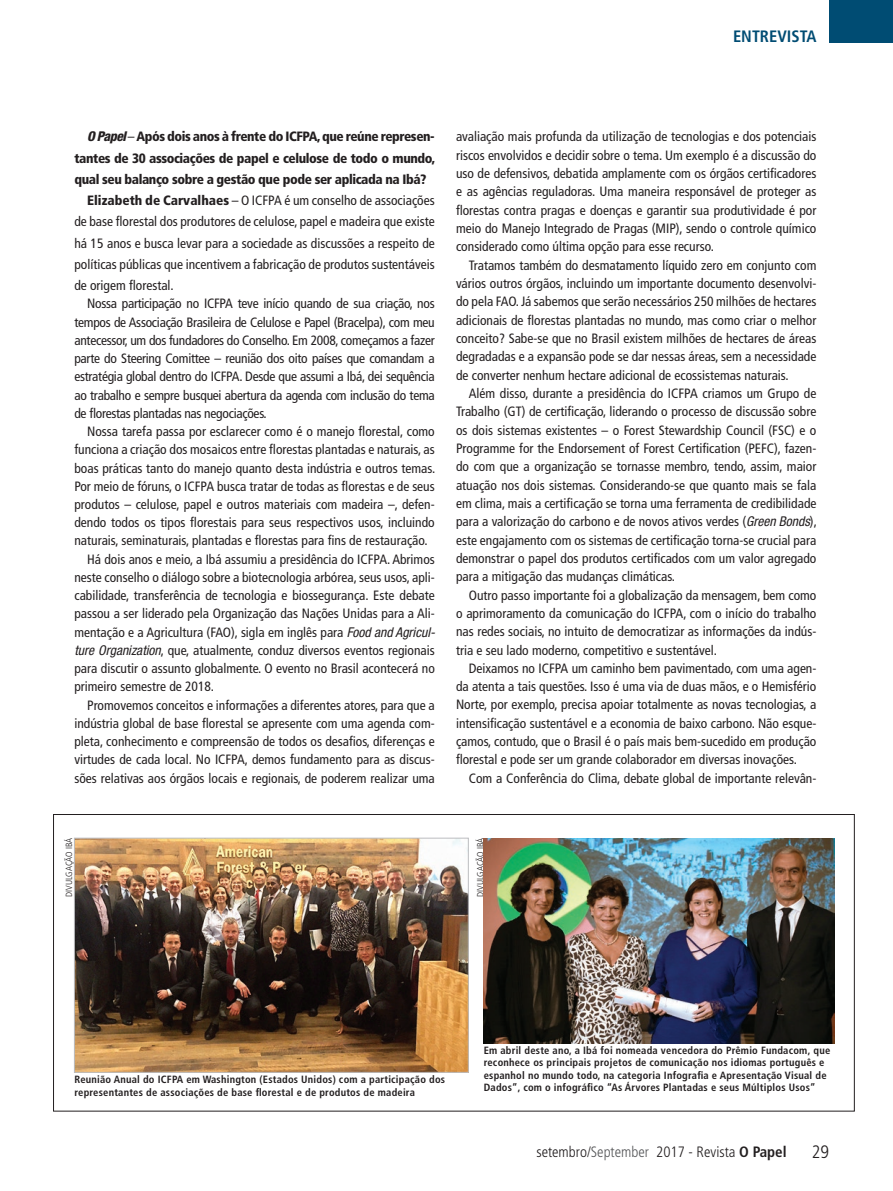
<style>
.page{position:relative;width:893px;height:1191px;background:#fff}
.page>*{position:absolute;margin:0;border:0;box-sizing:border-box;transform-origin:0 0}
.t1{font:300 condensed 18px "Frutiger LT Std";color:#231f20}
.t2{font:700 condensed 16.5px "Frutiger LT Std";color:#004c73}
.t3{font:300 condensed 15px "Frutiger LT Std";color:#231f20}
.t4{font:condensed 13.5px/18.3px "Frutiger LT Std";color:#231f20;text-align:justify}
.t5{font:900 condensed 13.5px "Frutiger LT Std";letter-spacing:-.03em;color:#231f20}
.t6{font:700 condensed 10.5px/12.6px "Frutiger LT Std";letter-spacing:.02em;color:#231f20}
.t7{font:300 condensed 9px "Frutiger LT Std";color:#231f20}
.s1{font-family:"Helvetica Neue LT Std";font-weight:800;font-style:italic}
.s2{font-weight:400}
.s3{font-weight:900}
.s4{font-family:"Helvetica Neue LT Std";font-style:italic}
.s5{color:#57585a}
.s6{font-weight:700}
</style>
<div class="page">
<div style="left:829px;top:0;width:64px;height:43px;background:#004c73"></div>
<img style="left:76px;top:839px;width:391px;height:231px">
<div style="left:74px;top:837px;width:395px;height:235px;border:1px solid #bcbdc0"></div>
<img style="left:484px;top:838px;width:351px;height:205px">
<p class="t2" style="left:733px;top:27px;width:85px">ENTREVISTA</p>
<p class="t5" style="left:87px;top:128px;width:349px"><span class="s1">O Papel</span> <span class="s2">–</span> Após dois anos à frente do ICFPA, que reúne represen-</p>
<p class="t5" style="left:74px;top:150px;width:362px">tantes de 30 associações de papel e celulose de todo o mundo,</p>
<p class="t5" style="left:74px;top:171px;width:354px">qual seu balanço sobre a gestão que pode ser aplicada na Ibá?</p>
<p class="t4" style="left:87px;top:191px;width:349px"><span class="s3">Elizabeth de Carvalhaes</span> – O ICFPA é um conselho de associações</p>
<p class="t4" style="left:74px;top:213px;width:362px">de base florestal dos produtores de celulose, papel e madeira que existe</p>
<p class="t4" style="left:74px;top:234px;width:362px">há 15 anos e busca levar para a sociedade as discussões a respeito de</p>
<p class="t4" style="left:74px;top:255px;width:362px">políticas públicas que incentivem a fabricação de produtos sustentáveis</p>
<p class="t4" style="left:74px;top:276px;width:101px">de origem florestal.</p>
<p class="t4" style="left:74px;top:294px;width:362px;text-indent:13px">Nossa participação no ICFPA teve início quando de sua criação, nos tempos de Associação Brasileira de Celulose e Papel (Bracelpa), com meu antecessor, um dos fundadores do Conselho. Em 2008, começamos a fazer parte do Steering Comittee – reunião dos oito países que comandam a estratégia global dentro do ICFPA. Desde que assumi a Ibá, dei sequência ao trabalho e sempre busquei abertura da agenda com inclusão do tema de florestas plantadas nas negociações.</p>
<p class="t4" style="left:87px;top:422px;width:349px">Nossa tarefa passa por esclarecer como é o manejo florestal, como</p>
<p class="t4" style="left:74px;top:440px;width:362px">funciona a criação dos mosaicos entre florestas plantadas e naturais, as</p>
<p class="t4" style="left:74px;top:459px;width:362px">boas práticas tanto do manejo quanto desta indústria e outros temas.</p>
<p class="t4" style="left:74px;top:477px;width:362px">Por meio de fóruns, o ICFPA busca tratar de todas as florestas e de seus</p>
<p class="t4" style="left:74px;top:495px;width:362px">produtos – celulose, papel e outros materiais com madeira –, defen-</p>
<p class="t4" style="left:74px;top:513px;width:362px">dendo todos os tipos florestais para seus respectivos usos, incluindo</p>
<p class="t4" style="left:74px;top:532px;width:355px">naturais, seminaturais, plantadas e florestas para fins de restauração.</p>
<p class="t4" style="left:87px;top:550px;width:349px">Há dois anos e meio, a Ibá assumiu a presidência do ICFPA. Abrimos</p>
<p class="t4" style="left:74px;top:568px;width:362px">neste conselho o diálogo sobre a biotecnologia arbórea, seus usos, apli-</p>
<p class="t4" style="left:74px;top:586px;width:362px">cabilidade, transferência de tecnologia e biossegurança. Este debate</p>
<p class="t4" style="left:74px;top:605px;width:362px">passou a ser liderado pela Organização das Nações Unidas para a Ali-</p>
<p class="t4" style="left:74px;top:623px;width:362px">mentação e a Agricultura (FAO), sigla em inglês para <span class="s4">Food and Agricul-</span></p>
<p class="t4" style="left:74px;top:641px;width:362px"><span class="s4">ture Organization</span>, que, atualmente, conduz diversos eventos regionais</p>
<p class="t4" style="left:74px;top:659px;width:362px">para discutir o assunto globalmente. O evento no Brasil acontecerá no</p>
<p class="t4" style="left:74px;top:677px;width:141px">primeiro semestre de 2018.</p>
<p class="t4" style="left:87px;top:696px;width:349px">Promovemos conceitos e informações a diferentes atores, para que a</p>
<p class="t4" style="left:74px;top:714px;width:362px">indústria global de base florestal se apresente com uma agenda com-</p>
<p class="t4" style="left:74px;top:732px;width:362px">pleta, conhecimento e compreensão de todos os desafios, diferenças e</p>
<p class="t4" style="left:74px;top:750px;width:362px">virtudes de cada local. No ICFPA, demos fundamento para as discus-</p>
<p class="t4" style="left:74px;top:769px;width:362px">sões relativas aos órgãos locais e regionais, de poderem realizar uma</p>
<p class="t4" style="left:456px;top:128px;width:362px">avaliação mais profunda da utilização de tecnologias e dos potenciais riscos envolvidos e decidir sobre o tema. Um exemplo é a discussão do uso de defensivos, debatida amplamente com os órgãos certificadores e as agências reguladoras. Uma maneira responsável de proteger as florestas contra pragas e doenças e garantir sua produtividade é por meio do Manejo Integrado de Pragas (MIP), sendo o controle químico considerado como última opção para esse recurso.</p>
<p class="t4" style="left:456px;top:256px;width:362px;text-indent:13px">Tratamos também do desmatamento líquido zero em conjunto com vários outros órgãos, incluindo um importante documento desenvolvi&shy;do pela FAO. Já sabemos que serão necessários 250 milhões de hectares adicionais de florestas plantadas no mundo, mas como criar o melhor conceito? Sabe-se que no Brasil existem milhões de hectares de áreas degradadas e a expansão pode se dar nessas áreas, sem a necessidade de converter nenhum hectare adicional de ecossistemas naturais.</p>
<p class="t4" style="left:456px;top:384px;width:362px;text-indent:13px">Além disso, durante a presidência do ICFPA criamos um Grupo de Trabalho (GT) de certificação, liderando o processo de discussão sobre os dois sistemas existentes – o Forest Stewardship Council (FSC) e o Programme for the Endorsement of Forest Certification (PEFC), fazen&shy;do com que a organização se tornasse membro, tendo, assim, maior atuação nos dois sistemas. Considerando-se que quanto mais se fala em clima, mais a certificação se torna uma ferramenta de credibilidade para a valorização do carbono e de novos ativos verdes (<span class="s4">Green Bonds</span>), este engajamento com os sistemas de certificação torna-se crucial para demonstrar o papel dos produtos certificados com um valor agregado para a mitigação das mudanças climáticas.</p>
<p class="t4" style="left:456px;top:586px;width:362px;text-indent:13px">Outro passo importante foi a globalização da mensagem, bem como o aprimoramento da comunicação do ICFPA, com o início do trabalho nas redes sociais, no intuito de democratizar as informações da indús&shy;tria e seu lado moderno, competitivo e sustentável.</p>
<p class="t4" style="left:456px;top:659px;width:362px;text-indent:13px">Deixamos no ICFPA um caminho bem pavimentado, com uma agen&shy;da atenta a tais questões. Isso é uma via de duas mãos, e o Hemisfério Norte, por exemplo, precisa apoiar totalmente as novas tecnologias, a intensificação sustentável e a economia de baixo carbono. Não esque&shy;çamos, contudo, que o Brasil é o país mais bem-sucedido em produção florestal e pode ser um grande colaborador em diversas inovações.</p>
<p class="t4" style="left:469px;top:769px;width:349px">Com a Conferência do Clima, debate global de importante relevân-</p>
<p class="t7" style="left:64px;top:897px;width:61px;rotate:-90deg">DIVULGAÇÃO IBÁ</p>
<p class="t7" style="left:475px;top:897px;width:61px;rotate:-90deg">DIVULGAÇÃO IBÁ</p>
<p class="t6" style="left:74px;top:1073px;width:372px">Reunião Anual do ICFPA em Washington (Estados Unidos) com a participação dos representantes de associações de base florestal e de produtos de madeira</p>
<p class="t6" style="left:484px;top:1043px;width:348px">Em abril deste ano, a Ibá foi nomeada vencedora do Prêmio Fundacom, que reconhece os principais projetos de comunicação nos idiomas português e espanhol no mundo todo, na categoria Infografia e Apresentação Visual de Dados”, com o infográfico “As Árvores Plantadas e seus Múltiplos Usos”</p>
<p class="t3" style="left:536px;top:1142px;width:252px">setembro/<span class="s5">September</span> 2017 - Revista <span class="s6">O Papel</span></p>
<h1 class="t1" style="left:812px;top:1141px;width:19px">29</h1>
</div>
